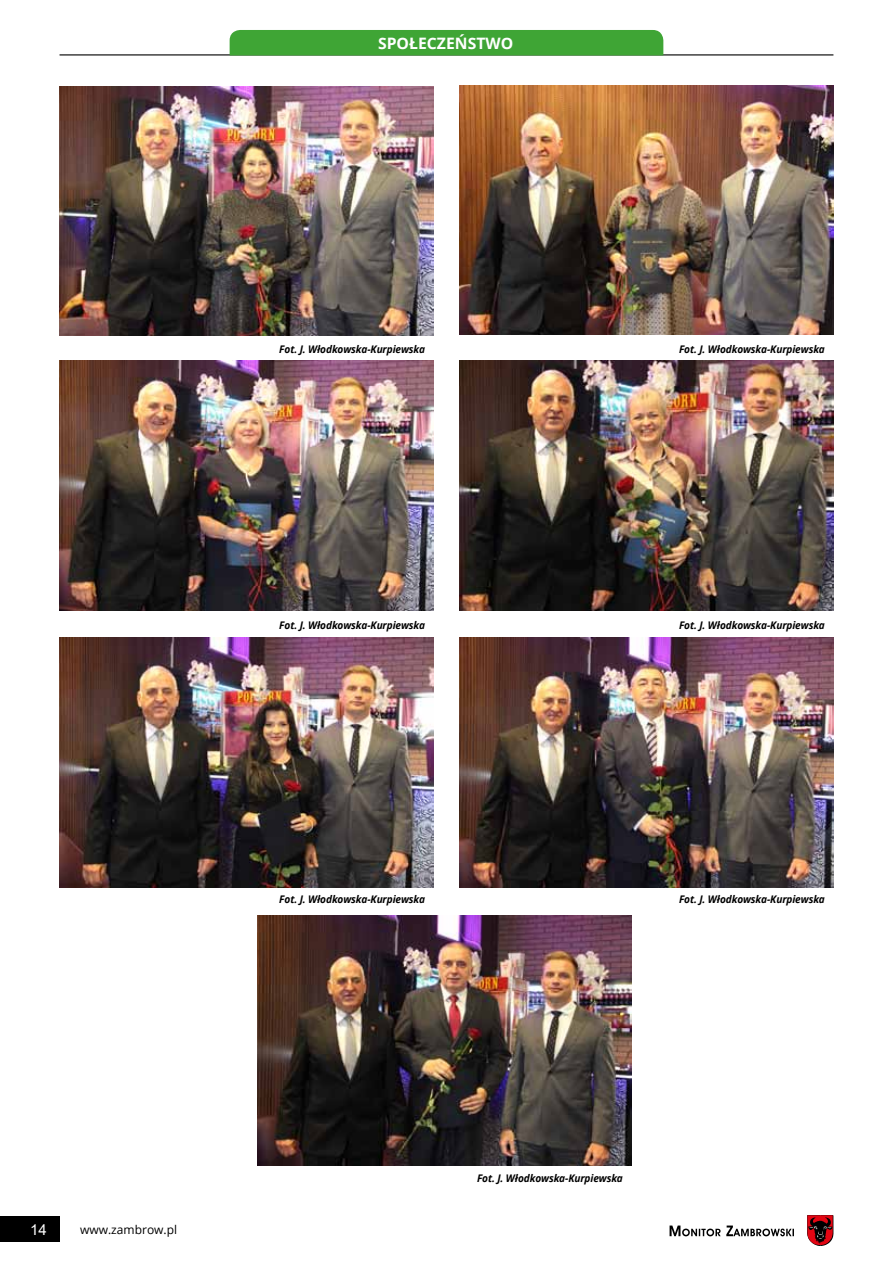
<style>
.page{position:relative;width:893px;height:1263px;background:#fff}
.page>*{position:absolute;margin:0;border:0;box-sizing:border-box;transform-origin:0 0}
.t1{font:700 15.75px "Open Sans";color:#fff}
.t2{font:15px "Arial";color:#fff}
.t3{font:12px "Open Sans";color:#000}
.t4{font:italic 700 10.5px "Open Sans";letter-spacing:-.01em;color:#000;scale:.96 1}
</style>
<div class="page">
<svg style="left:670px;top:1225px;width:124px;height:11px"></svg>
<svg style="left:807px;top:1215px;width:26px;height:31px"></svg>
<div style="left:0;top:1216px;width:60px;height:26px;background:#000"></div>
<hr style="left:60px;top:54px;width:773px;height:1px;background:#000">
<div style="left:230px;top:30px;width:433px;height:25px;background:#3fa535"></div>
<img style="left:60px;top:86px;width:374px;height:250px">
<img style="left:459px;top:85px;width:374px;height:249px">
<img style="left:60px;top:361px;width:374px;height:249px">
<img style="left:459px;top:361px;width:374px;height:249px">
<img style="left:60px;top:638px;width:374px;height:249px">
<img style="left:459px;top:638px;width:374px;height:249px">
<img style="left:257px;top:916px;width:374px;height:249px">
<h1 class="t1" style="left:378px;top:32px;width:90px">SPOŁECZEŃSTWO</h1>
<p class="t4" style="left:279px;top:341px;width:153px">Fot. J. Włodkowska-Kurpiewska</p>
<p class="t4" style="left:679px;top:341px;width:153px">Fot. J. Włodkowska-Kurpiewska</p>
<p class="t4" style="left:279px;top:618px;width:153px">Fot. J. Włodkowska-Kurpiewska</p>
<p class="t4" style="left:679px;top:618px;width:153px">Fot. J. Włodkowska-Kurpiewska</p>
<p class="t4" style="left:279px;top:892px;width:153px">Fot. J. Włodkowska-Kurpiewska</p>
<p class="t4" style="left:679px;top:892px;width:153px">Fot. J. Włodkowska-Kurpiewska</p>
<h2 class="t2" style="left:30px;top:1219px;width:18px">14</h2>
<p class="t3" style="left:80px;top:1222px;width:99px">www.zambrow.pl</p>
<p class="t4" style="left:477px;top:1171px;width:153px">Fot. J. Włodkowska-Kurpiewska</p>
</div>
